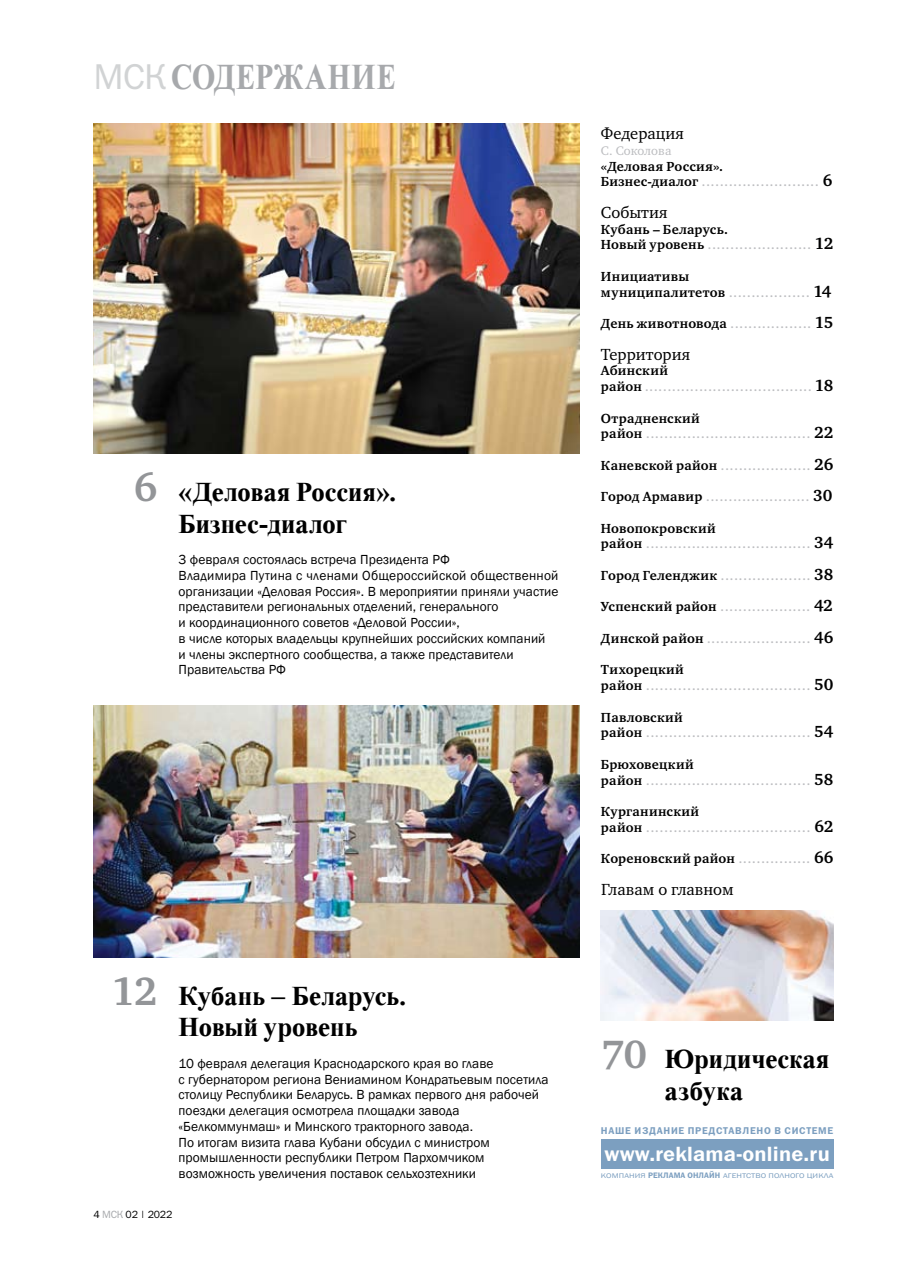
<style>
.page{position:relative;width:910px;height:1268px;background:#fff}
.page>*{position:absolute;margin:0;border:0;box-sizing:border-box;transform-origin:0 0}
.t1{font:700 40.5px "Charter ITCC";color:#939598}
.t2{font:700 36px "Time";letter-spacing:.035em;color:#a7a9ac;scale:.83 1}
.t3{font:36px "Franklin Gothic Book C";color:#d1d3d4}
.t4{font:700 27px/31.5px "Time";letter-spacing:.015em;color:#000}
.t5{font:20.7px "Franklin Gothic Demi C";letter-spacing:.01em;color:#fff}
.t6{font:16.5px "Charter ITCC";color:#000}
.t7{font:15px/31.5px "Charter ITCC";color:#bcbdc0;text-align:justify}
.t8{font:13.5px/15.8px "Franklin Gothic";color:#000}
.t9{font:700 13.5px "Charter ITCC";letter-spacing:.025em;color:#000}
.t10{font:12.75px "Charter ITCC";letter-spacing:.005em;color:#bcbdc0}
.t11{font:10.5px "Franklin Gothic Book C";letter-spacing:-.015em;color:#000}
.t12{font:9.9px "Franklin Gothic Demi C";letter-spacing:.075em;color:#7c9fc0}
.t13{font:6.9px "Franklin Gothic";letter-spacing:.01em;color:#7c9fc0;scale:1.25 1}
.s1{color:#a7a9ac}
.s2{font-weight:700;font-size:13.5px;color:#000}
.s3{font-weight:700;font-size:16.5px;color:#000}
.s4{font-weight:400;font-size:15px;color:#bcbdc0}
.s5{font-size:16.5px}
.s6{font-family:"Franklin Gothic Demi C";font-size:7.95px}
</style>
<div class="page">
<img style="left:601px;top:910px;width:232px;height:110px">
<div style="left:601px;top:1138px;width:232px;height:30px;background:#7c9fc0"></div>
<img style="left:94px;top:123px;width:486px;height:330px">
<img style="left:94px;top:705px;width:486px;height:252px">
<h2 class="t3" style="left:94px;top:56px;width:25px">мск</h2>
<h2 class="t2" style="left:172px;top:55px;width:271px">содержание</h2>
<h1 class="t1" style="left:134px;top:465px;width:25px">6</h1>
<h3 class="t4" style="left:179px;top:476px;width:219px">«Деловая Россия».<br>Бизнес-диалог</h3>
<p class="t8" style="left:179px;top:552px;width:381px">3 февраля состоялась встреча П резидента РФ<br>Владимира Путина с членами Общероссийской общественной организации «Деловая Россия». В мероприятии приняли участие представители региональных отделений, генерального<br>и координационного советов «Деловой России»,<br>в числе которых владельцы крупнейших российских компаний<br>и члены экспертного сообщества, а также представители<br>П равительства РФ</p>
<h1 class="t1" style="left:112px;top:968px;width:47px">12</h1>
<h3 class="t4" style="left:179px;top:979px;width:229px">Кубань – Беларусь.<br>Новый уровень</h3>
<p class="t8" style="left:179px;top:1055px;width:371px">10 февраля делегация Краснодарского края во главе<br>с губернатором региона Вениамином Кондратьевым посетила столицу Республики Беларусь. В рамках первого дня рабочей поездки делегация осмотрела площадки завода «Белкоммунмаш» и М инского тракторного завода.<br>П о итогам визита глава Кубани обсудил с министром промышленности республики Петром Пархомчиком возможность увеличения поставок сельхозтехники</p>
<p class="t11" style="left:94px;top:1208px;width:80px">4 <span class="s1">МСК</span> 02 | 2022</p>
<p class="t6" style="left:601px;top:124px;width:84px">Федерация</p>
<p class="t10" style="left:601px;top:143px;width:72px">С. Соколова</p>
<p class="t9" style="left:601px;top:159px;width:123px">«Деловая Россия».</p>
<p class="t7" style="left:601px;top:166px;width:233px"><span class="s2">Бизнес-диалог</span> .......................... <span class="s3">6</span></p>
<p class="t6" style="left:601px;top:203px;width:68px">События</p>
<p class="t9" style="left:601px;top:221px;width:129px">Кубань – Беларусь.</p>
<p class="t7" style="left:601px;top:228px;width:234px"><span class="s2">Новый уровень</span> ....................... <span class="s3">12</span></p>
<p class="t9" style="left:601px;top:269px;width:90px">Инициативы</p>
<p class="t7" style="left:601px;top:276px;width:234px"><span class="s2">муниципалитетов</span> .................. <span class="s3">14<br></span><span class="s2">День животновода</span> .................. <span class="s3">15</span></p>
<p class="t6" style="left:601px;top:345px;width:91px">Территория</p>
<p class="t9" style="left:601px;top:363px;width:69px">Абинский</p>
<p class="t7" style="left:601px;top:370px;width:234px"><span class="s2">район</span> ..................................... <span class="s3">18</span></p>
<p class="t9" style="left:601px;top:410px;width:100px">Отрадненский</p>
<p class="t7" style="left:601px;top:417px;width:234px"><span class="s2">район</span> .................................... <span class="s3">22<br></span><span class="s2">Каневской район</span> .................... <span class="s3">26<br></span><span class="s2">Город Армавир</span> ....................... <span class="s3">30</span></p>
<p class="t9" style="left:601px;top:520px;width:116px">Новопокровский</p>
<p class="t7" style="left:601px;top:527px;width:234px"><span class="s2">район</span> .................................... <span class="s3">34<br></span><span class="s2">Город Геленджик</span> .................... <span class="s3">38<br></span><span class="s2">Успенский район</span> .................... <span class="s3">42<br></span><span class="s2">Динской район</span> ....................... <span class="s3">46</span></p>
<p class="t9" style="left:601px;top:662px;width:84px">Тихорецкий</p>
<p class="t7" style="left:601px;top:669px;width:234px"><span class="s2">район</span> .................................... <span class="s3">50</span></p>
<p class="t9" style="left:601px;top:709px;width:83px">Павловский</p>
<p class="t7" style="left:601px;top:716px;width:234px"><span class="s2">район</span> .................................... <span class="s3">54</span></p>
<p class="t9" style="left:601px;top:756px;width:94px">Брюховецкий</p>
<p class="t7" style="left:601px;top:763px;width:234px"><span class="s2">район</span> .................................... <span class="s3">58</span></p>
<p class="t9" style="left:601px;top:804px;width:100px">Курганинский</p>
<p class="t7" style="left:601px;top:811px;width:234px"><span class="s2">район</span> .................................... <span class="s3">62</span></p>
<p class="t9" style="left:601px;top:851px;width:234px">Кореновский район <span class="s4">................</span> <span class="s5">66</span></p>
<p class="t6" style="left:601px;top:879px;width:134px">Главам о главном</p>
<h1 class="t1" style="left:601px;top:1031px;width:47px">70</h1>
<h3 class="t4" style="left:665px;top:1042px;width:166px">Юридическая азбука</h3>
<p class="t12" style="left:601px;top:1125px;width:234px">наше издание представлено в системе</p>
<h3 class="t5" style="left:604px;top:1141px;width:227px">www.reklama-online.ru</h3>
<p class="t13" style="left:601px;top:1171px;width:187px">компания <span class="s6">реклама онлайн</span> агентство полного цикла</p>
</div>
